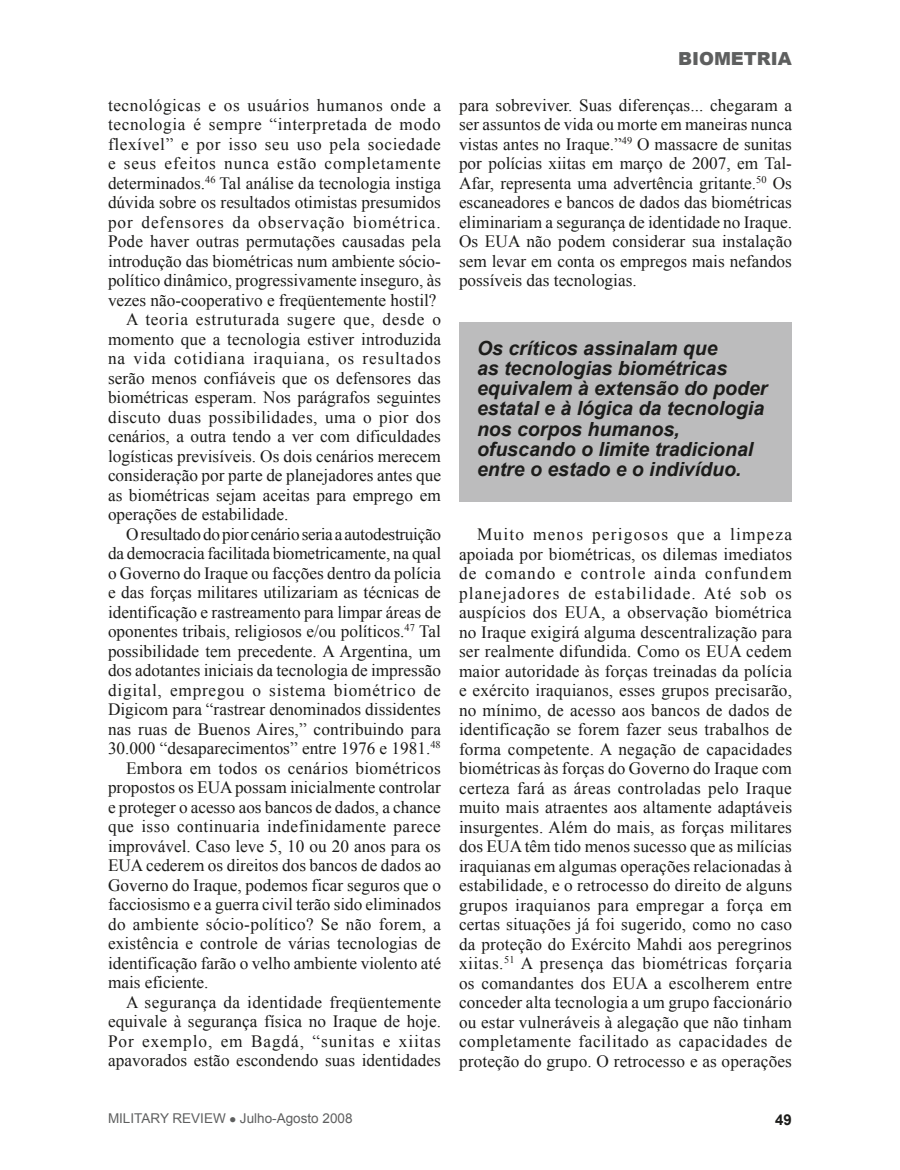
<style>
.page{position:relative;width:900px;height:1170px;background:#fff}
.page>*{position:absolute;margin:0;border:0;box-sizing:border-box;transform-origin:0 0}
.quote{font:italic 700 19.5px/20.2px "Arial";color:#1c1c1a}
.t1{font:900 18px "Arial";color:#5e5f5f}
.fob{font:17.25px/19.5px "Times New Roman";color:#1c1c1a;text-align:justify}
.t2{font:700 15px "Arial";color:#1c1c1a}
.t3{font:13.5px "Arial";color:#5e5f5f}
</style>
<div class="page">
<div style="left:459px;top:322px;width:333px;height:180px;background:#bcbcbd"></div>
<p class="fob" style="left:108px;top:95px;width:335px">tecnológicas e os usuários humanos onde a tecnologia é sempre “interpretada de modo flexível” e por isso seu uso pela sociedade e seus efeitos nunca estão completamente determinados.<sup>46</sup> Tal análise da tecnologia instiga dúvida sobre os resultados otimistas presumidos por defensores da observação biométrica.<br>Pode haver outras permutações causadas pela introdução das biométricas num ambiente sócio&shy;político dinâmico, progressivamente inseguro, às vezes não-cooperativo e freqüentemente hostil?</p>
<p class="fob" style="left:108px;top:310px;width:335px;text-indent:18px">A teoria estruturada sugere que, desde o momento que a tecnologia estiver introduzida na vida cotidiana iraquiana, os resultados serão menos confiáveis que os defensores das biométricas esperam. Nos parágrafos seguintes discuto duas possibilidades, uma o pior dos cenários, a outra tendo a ver com dificuldades logísticas previsíveis. Os dois cenários merecem consideração por parte de planejadores antes que as biométricas sejam aceitas para emprego em operações de estabilidade.</p>
<p class="fob" style="left:108px;top:524px;width:335px;text-indent:18px">O resultado do pior cenário seria a autodestruição da democracia facilitada biometricamente, na qual o Governo do Iraque ou facções dentro da polícia e das forças militares utilizariam as técnicas de identificação e rastreamento para limpar áreas de oponentes tribais, religiosos e/ou políticos.<sup>47</sup> Tal possibilidade tem precedente. A Argentina, um dos adotantes iniciais da tecnologia de impressão digital, empregou o sistema biométrico de Digicom para “rastrear denominados dissidentes nas ruas de Buenos Aires,” contribuindo para 30.000 “desaparecimentos” entre 1976 e 1981.<sup>48</sup></p>
<p class="fob" style="left:108px;top:758px;width:335px;text-indent:18px">Embora em todos os cenários biométricos propostos os EUA possam inicialmente controlar e proteger o acesso aos bancos de dados, a chance que isso continuaria indefinidamente parece improvável. Caso leve 5, 10 ou 20 anos para os EUA cederem os direitos dos bancos de dados ao Governo do Iraque, podemos ficar seguros que o facciosismo e a guerra civil terão sido eliminados do ambiente sócio-político? Se não forem, a existência e controle de várias tecnologias de identificação farão o velho ambiente violento até mais eficiente.</p>
<p class="fob" style="left:108px;top:992px;width:335px;text-indent:18px">A segurança da identidade freqüentemente equivale à segurança física no Iraque de hoje.<br>Por exemplo, em Bagdá, “sunitas e xiitas apavorados estão escondendo suas identidades</p>
<p class="t1" style="left:678px;top:45px;width:115px">BIOMETRIA</p>
<p class="fob" style="left:459px;top:95px;width:335px">para sobreviver. Suas diferenças... chegaram a ser assuntos de vida ou morte em maneiras nunca vistas antes no Iraque.”<sup>49</sup> O massacre de sunitas por polícias xiitas em março de 2007, em Tal-Afar, representa uma advertência gritante.<sup>50</sup> Os escaneadores e bancos de dados das biométricas eliminariam a segurança de identidade no Iraque.<br>Os EUA não podem considerar sua instalação sem levar em conta os empregos mais nefandos possíveis das tecnologias.</p>
<p class="quote" style="left:477px;top:338px;width:292px">Os críticos assinalam que<br>as tecnologias biométricas equivalem à extensão do poder estatal e à lógica da tecnologia nos corpos humanos, ofuscando o limite tradicional entre o estado e o indivíduo.</p>
<p class="fob" style="left:459px;top:524px;width:335px;text-indent:18px">Muito menos perigosos que a limpeza apoiada por biométricas, os dilemas imediatos de comando e controle ainda confundem planejadores de estabilidade. Até sob os auspícios dos EUA, a observação biométrica no Iraque exigirá alguma descentralização para ser realmente difundida. Como os EUA cedem maior autoridade às forças treinadas da polícia e exército iraquianos, esses grupos precisarão, no mínimo, de acesso aos bancos de dados de identificação se forem fazer seus trabalhos de forma competente. A negação de capacidades biométricas às forças do Governo do Iraque com certeza fará as áreas controladas pelo Iraque muito mais atraentes aos altamente adaptáveis insurgentes. Além do mais, as forças militares dos EUA têm tido menos sucesso que as milícias iraquianas em algumas operações relacionadas à estabilidade, e o retrocesso do direito de alguns grupos iraquianos para empregar a força em certas situações já foi sugerido, como no caso da proteção do Exército Mahdi aos peregrinos xiitas.<sup>51</sup> A presença das biométricas forçaria os comandantes dos EUA a escolherem entre conceder alta tecnologia a um grupo faccionário ou estar vulneráveis à alegação que não tinham completamente facilitado as capacidades de proteção do grupo. O retrocesso e as operações</p>
<p class="t3" style="left:108px;top:1110px;width:246px">MILITARY REVIEW ● JULHO-AGOSTO 2008</p>
<p class="t2" style="left:775px;top:1110px;width:18px">49</p>
</div>
